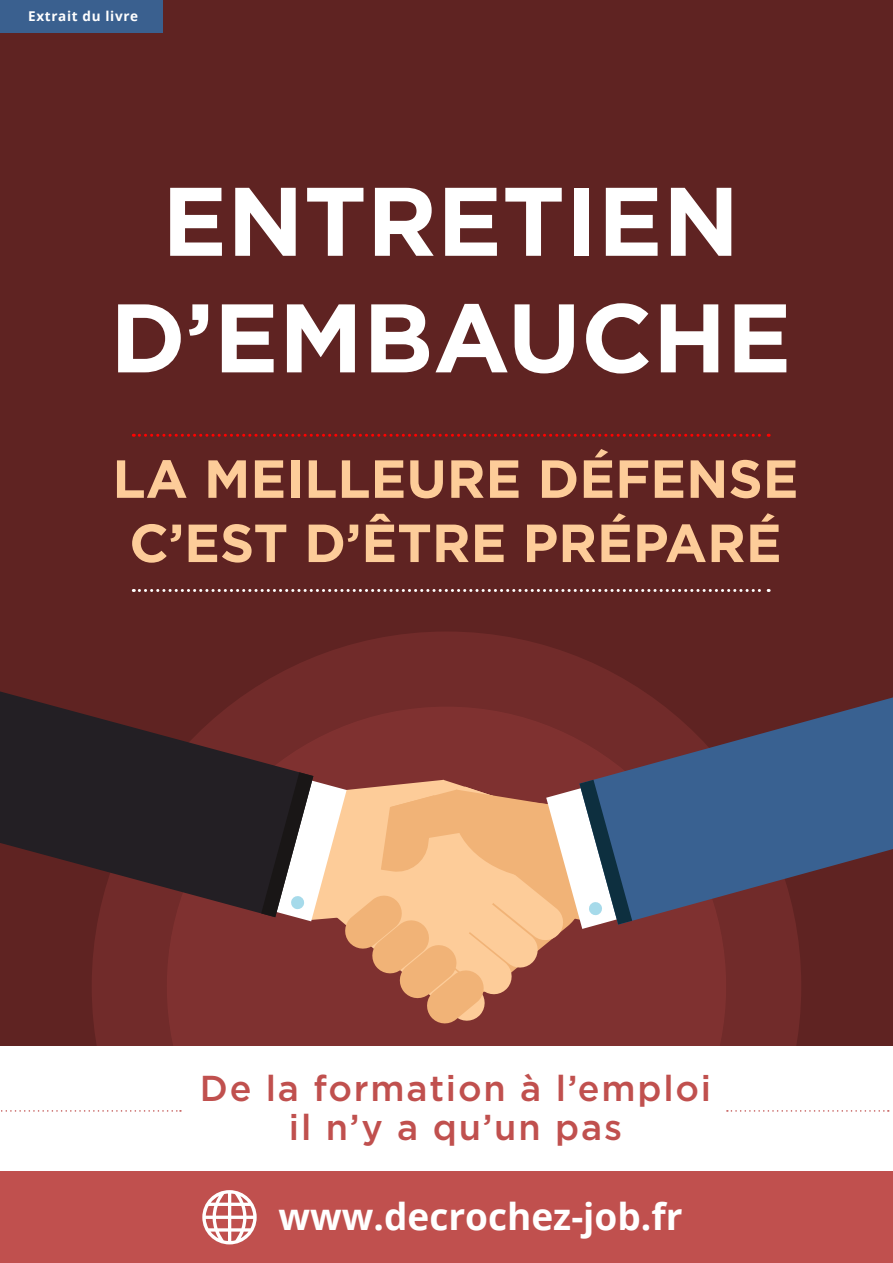
<style>
.page{position:relative;width:893px;height:1263px;background:#fff}
.page>*{position:absolute;margin:0;border:0;box-sizing:border-box;transform-origin:0 0}
.t1{font:700 97.2px "Gotham";color:#fff}
.t2{font:700 53.55px "Gotham";color:#fdcc99}
.t3{font:700 37.05px "Open Sans";color:#fff}
.t4{font:500 36px "Gotham";letter-spacing:.05em;color:#c0504e}
.t5{font:700 13.5px "Open Sans";letter-spacing:.05em;color:#fff}
</style>
<div class="page">
<div style="left:0;top:0;width:893px;height:1046px;background:#5f2322"></div>
<svg style="left:92px;top:632px;width:709px;height:414px;fill:#712b2a"></svg>
<svg style="left:167px;top:707px;width:559px;height:339px;fill:#7f3130"></svg>
<div style="left:0;top:1171px;width:893px;height:92px;background:#c0504e"></div>
<svg style="left:727px;top:1110px;width:162px;height:2px"></svg>
<svg style="left:133px;top:434px;width:636px;height:3px"></svg>
<svg style="left:133px;top:589px;width:636px;height:3px"></svg>
<svg style="left:1px;top:1110px;width:180px;height:2px"></svg>
<svg style="left:202px;top:1190px;width:55px;height:54px"></svg>
<svg style="left:0;top:691px;width:313px;height:226px;fill:#231f24"></svg>
<svg style="left:579px;top:697px;width:314px;height:227px;fill:#396191"></svg>
<svg style="left:249px;top:772px;width:401px;height:251px"></svg>
<div style="left:0;top:0;width:162px;height:32px;background:#3a608f"></div>
<p class="t5" style="left:28px;top:7px;width:112px">Extrait du livre</p>
<p class="t1" style="left:162px;top:157px;width:579px">ENTRETIEN</p>
<p class="t1" style="left:110px;top:273px;width:683px">D’EMBAUCHE</p>
<p class="t2" style="left:112px;top:443px;width:688px">LA MEILLEURE DÉFENSE</p>
<p class="t2" style="left:129px;top:508px;width:654px">C’EST D’ÊTRE PRÉPARÉ</p>
<p class="t4" style="left:200px;top:1064px;width:513px">De la formation à l’emploi</p>
<p class="t4" style="left:289px;top:1103px;width:335px">il n’y a qu’un pas</p>
<p class="t3" style="left:279px;top:1190px;width:405px">www.decrochez-job.fr</p>
</div>
